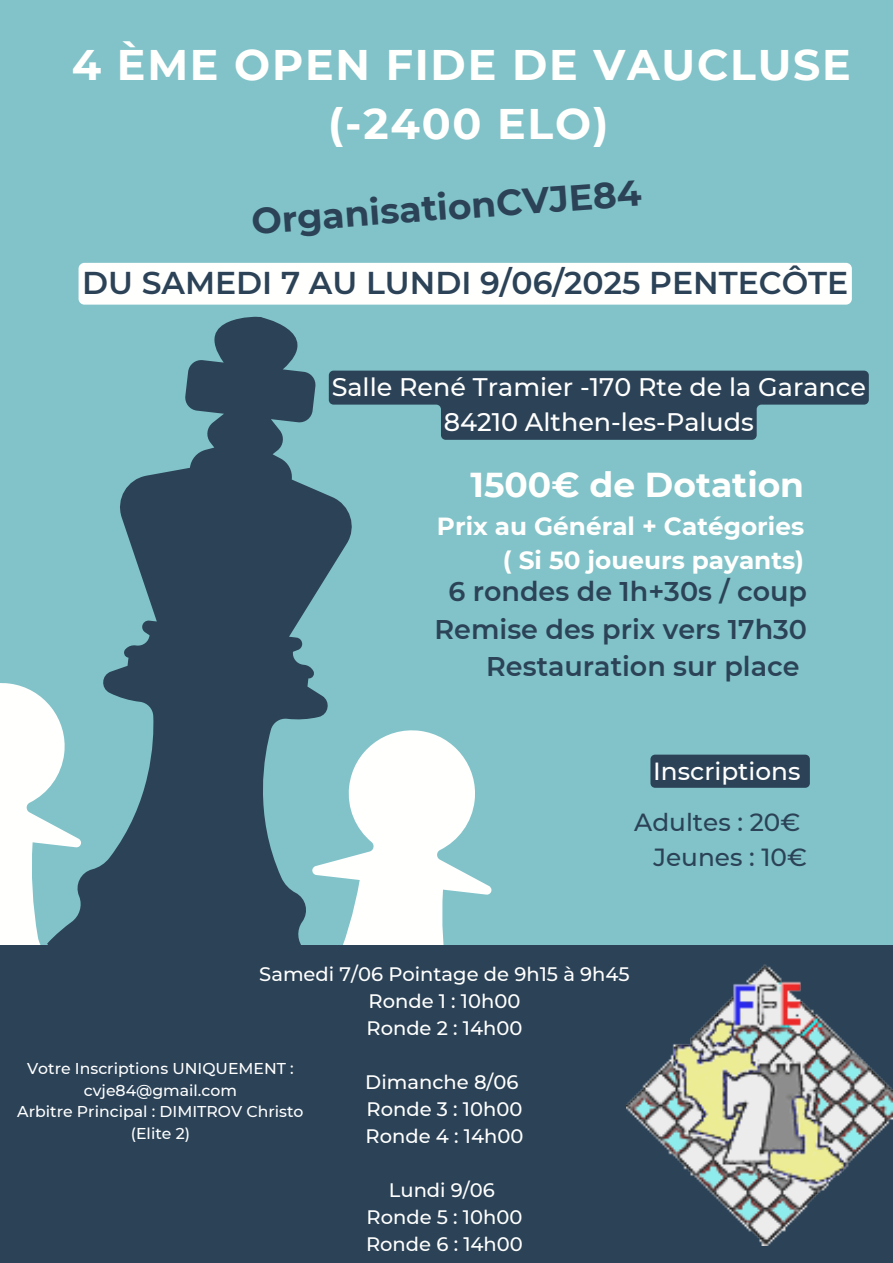
<style>
.page{position:relative;width:893px;height:1263px;background:#81c3c9}
.page>*{position:absolute;margin:0;border:0;box-sizing:border-box;transform-origin:0 0}
.t1{font:700 42.75px/59.6px "Montserrat";letter-spacing:.04em;color:#fffffe;text-align:center}
.t2{font:700 36px "Montserrat";color:#2b4257}
.t3{font:700 34.5px "Montserrat";color:#fffffe}
.t4{font:600 31.5px "Montserrat";color:#2b4257}
.t5{font:600 27px/37.7px "Montserrat";color:#2b4257;text-align:right}
.t6{font:500 25.35px/35.2px "Montserrat";color:#fffffe;text-align:center}
.t7{font:700 24.75px/34.3px "Montserrat";color:#fffffe;text-align:right}
.t8{font:500 24.75px/34.3px "Montserrat";color:#2b4257;text-align:right}
.t9{font:500 24.75px "Montserrat";color:#fffffe}
.t10{font:500 19.5px/27px "Montserrat";color:#fffffe;text-align:center}
.t11{font:500 15.67px/21.5px "Montserrat";color:#fff;text-align:center}
</style>
<div class="page">
<svg style="left:78px;top:300px;width:325px;height:645px;fill:#2b4257"></svg>
<svg style="left:265px;top:717px;width:227px;height:228px"></svg>
<svg style="left:0;top:670px;width:121px;height:275px"></svg>
<div style="left:0;top:945px;width:893px;height:318px;background:#2b4257"></div>
<img style="left:626px;top:964px;width:267px;height:281px">
<div style="left:79px;top:263px;width:773px;height:42px;background:#fffffe;border-radius:6px"></div>
<svg style="left:329px;top:371px;width:540px;height:69px"></svg>
<div style="left:650px;top:755px;width:160px;height:33px;background:#2b4257"></div>
<h1 class="t1" style="left:72px;top:35px;width:780px">4 ÈME OPEN FIDE DE VAUCLUSE (-2400 ELO)</h1>
<h2 class="t2" style="left:250px;top:199px;width:392px;rotate:-4deg">OrganisationCVJE84</h2>
<h3 class="t4" style="left:82px;top:264px;width:767px">DU SAMEDI 7 AU LUNDI 9/06/2025 PENTECÔTE</h3>
<p class="t6" style="left:332px;top:370px;width:536px">Salle René Tramier -170 Rte de la Garance<br>84210 Althen-les-Paluds</p>
<h4 class="t3" style="left:470px;top:463px;width:335px">1500€ de Dotation</h4>
<h4 class="t7" style="left:437px;top:508px;width:369px">Prix au Général + Catégories ( Si 50 joueurs payants)</h4>
<h4 class="t5" style="left:434px;top:572px;width:374px">6 rondes de 1h+30s / coup<br>Remise des prix vers 17h30<br>Restauration sur place</h4>
<h4 class="t9" style="left:653px;top:756px;width:149px">Inscriptions</h4>
<h4 class="t8" style="left:634px;top:805px;width:174px">Adultes : 20€<br>Jeunes : 10€</h4>
<h4 class="t10" style="left:259px;top:961px;width:372px">Samedi 7/06 Pointage de 9h15 à 9h45<br>Ronde 1 : 10h00<br>Ronde 2 : 14h00</h4>
<h5 class="t10" style="left:365px;top:1069px;width:160px;text-align:left">Dimanche 8/06<br>Ronde 3 : 10h00<br>Ronde 4 : 14h00</h5>
<h5 class="t10" style="left:366px;top:1177px;width:158px">Lundi 9/06<br>Ronde 5 : 10h00<br>Ronde 6 : 14h00</h5>
<h5 class="t11" style="left:27px;top:1058px;width:268px">Votre Inscriptions UNIQUEMENT : cvje84@gmail.com</h5>
<p class="t11" style="left:17px;top:1101px;width:288px">Arbitre Principal : DIMITROV Christo (Elite 2)</p>
</div>
